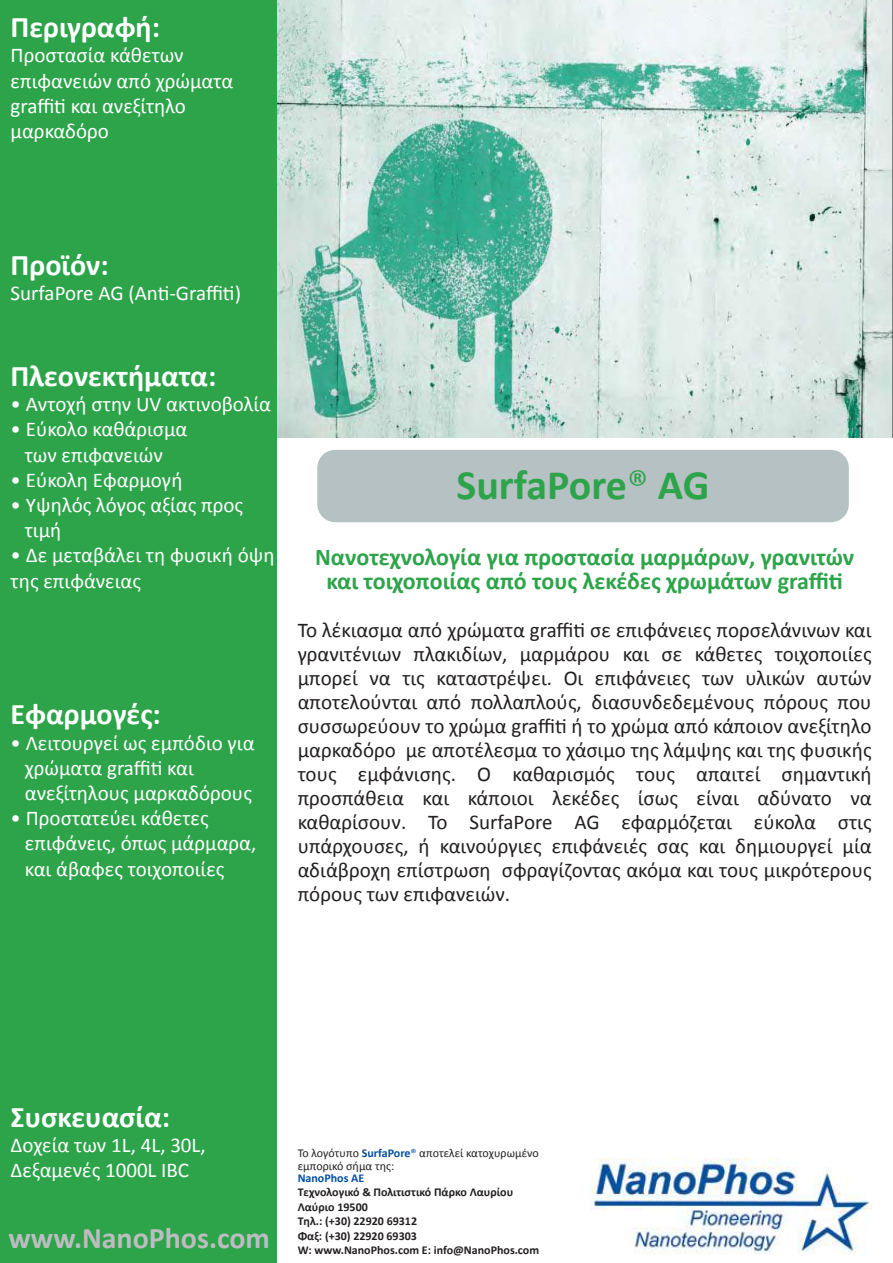
<style>
.page{position:relative;width:893px;height:1263px;background:#fff}
.page>*{position:absolute;margin:0;border:0;box-sizing:border-box;transform-origin:0 0}
.t1{font:700 42px "Calibri";color:#2da44a}
.t2{font:700 30px "Calibri";color:#fff}
.t3{font:700 30px "Calibri";color:#bcbdc0}
.t4{font:700 24px/24px "Calibri";color:#2da44a;text-align:center}
.t5{font:21px/24px "Calibri";color:#231f20;text-align:justify}
.t6{font:21px/25.2px "Calibri";color:#fff}
.t7{font:700 12px/14.4px "Calibri";color:#231f20}
.t8{font:12px/13.5px "Calibri";color:#231f20}
.t9{font:700 12px "Calibri";color:#034ea2}
.s1{font-weight:400}
.s2{font-weight:700;color:#034ea2}
.s3{color:#034ea2}
</style>
<div class="page">
<div style="left:0;top:0;width:276px;height:1263px;background:#2da44a"></div>
<img style="left:590px;top:1159px;width:282px;height:95px">
<div style="left:317px;top:450px;width:532px;height:72px;background:#b6c1c3;border-radius:18px"></div>
<img style="left:278px;top:0;width:615px;height:437px">
<h2 class="t2" style="left:11px;top:8px;width:151px">Περιγραφή:</h2>
<p class="t6" style="left:11px;top:43px;width:224px">Προστασία κάθετων επιφανειών από χρώματα graffiti και ανεξίτηλο μαρκαδόρο</p>
<h2 class="t2" style="left:11px;top:245px;width:100px">Προϊόν:</h2>
<p class="t6" style="left:11px;top:280px;width:232px">SurfaPore AG (Anti-Graffiti)</p>
<h2 class="t2" style="left:11px;top:357px;width:207px">Πλεονεκτήματα:</h2>
<p class="t6" style="left:11px;top:392px;width:262px">• Αντοχή στην UV ακτινοβολία</p>
<p class="t6" style="left:11px;top:417px;width:178px;text-align:center">• Εύκολο καθάρισμα των επιφανειών</p>
<p class="t6" style="left:11px;top:467px;width:173px">• Εύκολη Εφαρμογή</p>
<p class="t6" style="left:25px;top:492px;width:220px;text-indent:-14px">• Υψηλός λόγος αξίας προς τιμή</p>
<p class="t6" style="left:11px;top:543px;width:266px">• Δε μεταβάλει τη φυσική όψη της επιφάνειας</p>
<h2 class="t2" style="left:11px;top:695px;width:152px">Εφαρμογές:</h2>
<p class="t6" style="left:25px;top:730px;width:231px;text-indent:-14px">• Λειτουργεί ως εμπόδιο για χρώματα graffiti και ανεξίτηλους μαρκαδόρους</p>
<p class="t6" style="left:25px;top:806px;width:233px;text-indent:-14px">• Προστατεύει κάθετες επιφάνεις, όπως μάρμαρα, και άβαφες τοιχοποιίες</p>
<h1 class="t1" style="left:457px;top:458px;width:255px">SurfaPore<span class="s1">®</span> AG</h1>
<p class="t4" style="left:315px;top:545px;width:541px">Νανοτεχνολογία για προστασία μαρμάρων, γρανιτών και τοιχοποιίας από τους λεκέδες χρωμάτων graffiti</p>
<p class="t5" style="left:298px;top:618px;width:576px">Το λέκιασμα από χρώματα graffiti σε επιφάνειες πορσελάνινων και γρανιτένιων πλακιδίων, μαρμάρου και σε κάθετες τοιχοποιίες μπορεί να τις καταστρέψει. Οι επιφάνειες των υλικών αυτών αποτελούνται από πολλαπλούς, διασυνδεδεμένους πόρους που συσσωρεύουν το χρώμα graffiti ή το χρώμα από κάποιον ανεξίτηλο μαρκαδόρο με αποτέλεσμα το χάσιμο της λάμψης και της φυσικής τους εμφάνισης. Ο καθαρισμός τους απαιτεί σημαντική προσπάθεια και κάποιοι λεκέδες ίσως είναι αδύνατο να καθαρίσουν. Το SurfaPore AG εφαρμόζεται εύκολα στις υπάρχουσες, ή καινούργιες επιφάνειές σας και δημιουργεί μία αδιάβροχη επίστρωση σφραγίζοντας ακόμα και τους μικρότερους πόρους των επιφανειών.</p>
<h2 class="t2" style="left:11px;top:1098px;width:161px">Συσκευασία:</h2>
<p class="t6" style="left:11px;top:1133px;width:197px">Δοχεία των 1L, 4L, 30L,<br>Δεξαμενές 1000L IBC</p>
<h2 class="t3" style="left:8px;top:1219px;width:263px">www.NanoPhos.com</h2>
<p class="t8" style="left:298px;top:1146px;width:243px">Το λογότυπο <span class="s2">SurfaPore</span><span class="s3">®</span> αποτελεί κατοχυρωμένο εμπορικό σήμα της:</p>
<p class="t9" style="left:298px;top:1170px;width:68px">NanoPhos AE</p>
<p class="t7" style="left:298px;top:1185px;width:243px">Τεχνολογικό &amp; Πολιτιστικό Πάρκο Λαυρίου<br>Λαύριο 19500<br>Τηλ.: (+30) 22920 69312<br>Φαξ: (+30) 22920 69303<br>W: www.NanoPhos.com E: info@NanoPhos.com</p>
</div>
